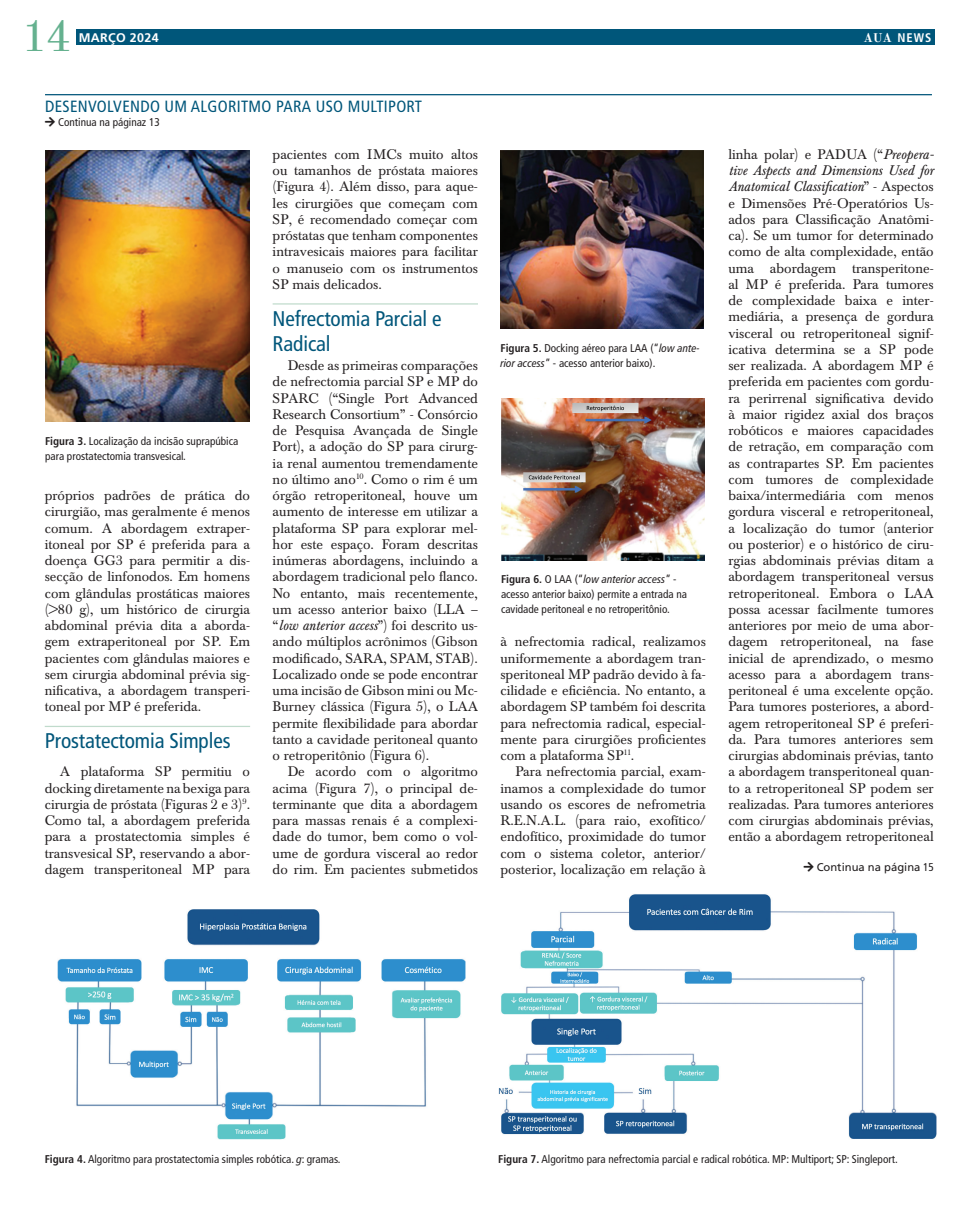
<style>
.page{position:relative;width:979px;height:1215px;background:#fff}
.page>*{position:absolute;margin:0;border:0;box-sizing:border-box;transform-origin:0 0}
.t1{font:45px "Old Standard TT";color:#65b18f}
.Sub_Head{font:condensed 21.25px/25.5px "Frutiger LT Pro";letter-spacing:-.005em;color:#00567a}
.Continuation{font:condensed 16.25px "Frutiger LT Pro";letter-spacing:.02em;color:#00567a}
.Paragraph{font:13.75px/16.2px "Baskerville BE";color:#231f20;text-align:justify}
.t2{font:700 12.5px "Frutiger LT Pro";letter-spacing:.025em;color:#fff}
.t3{font:700 condensed 12.5px "Frutiger LT Pro";color:#fff}
.t4{font:condensed 11.25px/15px "Frutiger LT Pro";color:#231f20}
.Continued_on{font:11.25px "Frutiger LT Pro";color:#231f20}
.s1{font-family:"Old Standard TT";font-stretch:normal}
.s2{font-weight:700}
.s3{font-style:italic}
.s4{font-stretch:condensed}
</style>
<div class="page">
<div style="left:76px;top:29px;width:858px;height:16px;background:#00567a"></div>
<hr style="left:45px;top:726px;width:205px;height:1px;background:#c0dbcc">
<hr style="left:273px;top:303px;width:205px;height:2px;background:#c0dbcc">
<hr style="left:45px;top:94px;width:887px;height:1px;background:#00567a">
<img style="left:45px;top:151px;width:204px;height:271px">
<img style="left:500px;top:151px;width:204px;height:177px">
<img style="left:501px;top:398px;width:203px;height:163px">
<img style="left:57px;top:910px;width:408px;height:230px">
<img style="left:498px;top:894px;width:439px;height:245px">
<h1 class="t1" style="left:22px;top:2px;width:51px">14</h1>
<p class="t2" style="left:79px;top:30px;width:81px">MARÇO 2024</p>
<p class="t3" style="left:863px;top:30px;width:70px"><span class="s1">AUA</span> NEWS</p>
<p class="Continuation" style="left:45px;top:97px;width:378px">DESENVOLVENDO UM ALGORITMO PARA USO MULTIPORT</p>
<p class="t4" style="left:45px;top:114px;width:116px">□▼ Continua na páginaz 13</p>
<p class="t4" style="left:45px;top:434px;width:195px"><span class="s2">Figura 3.</span> Localização da incisão suprapúbica para prostatectomia transvesical.</p>
<p class="Paragraph" style="left:45px;top:488px;width:207px">próprios padrões de prática do cirurgião, mas geralmente é menos comum. A abordagem extraper&shy;itoneal por SP é preferida para a doença GG3 para permitir a dis&shy;secção de linfonodos. Em homens com glândulas prostáticas maiores (&gt;80 g), um histórico de cirurgia abdominal prévia dita a aborda&shy;gem extraperitoneal por SP. Em pacientes com glândulas maiores e sem cirurgia abdominal prévia sig&shy;nificativa, a abordagem transperi&shy;toneal por MP é preferida.</p>
<p class="Sub_Head" style="left:45px;top:728px;width:187px">Prostatectomia Simples</p>
<p class="Paragraph" style="left:45px;top:764px;width:207px;text-indent:15px">A plataforma SP permitiu o docking diretamente na bexiga para cirurgia de próstata (Figuras 2 e 3)<sup>9</sup>.<br>Como tal, a abordagem preferida para a prostatectomia simples é transvesical SP, reservando a abor&shy;dagem transperitoneal MP para</p>
<p class="Paragraph" style="left:273px;top:146px;width:207px">pacientes com IMCs muito altos ou tamanhos de próstata maiores (Figura 4). Além disso, para aque&shy;les cirurgiões que começam com SP, é recomendado começar com próstatas que tenham componentes intravesicais maiores para facilitar o manuseio com os instrumentos SP mais delicados.</p>
<p class="Sub_Head" style="left:273px;top:306px;width:171px">Nefrectomia Parcial e<br>Radical</p>
<p class="Paragraph" style="left:273px;top:358px;width:207px;text-indent:15px">Desde as primeiras comparações de nefrectomia parcial SP e MP do SPARC (“Single Port Advanced Research Consortium” - Consórcio de Pesquisa Avançada de Single Port), a adoção do SP para cirurg&shy;ia renal aumentou tremendamente no último ano<sup>10</sup>. Como o rim é um órgão retroperitoneal, houve um aumento de interesse em utilizar a plataforma SP para explorar mel&shy;hor este espaço. Foram descritas inúmeras abordagens, incluindo a abordagem tradicional pelo flanco.<br>No entanto, mais recentemente, um acesso anterior baixo (LLA – “<span class="s3">low anterior access</span>”) foi descrito us&shy;ando múltiplos acrônimos (Gibson modificado, SARA, SPAM, STAB).<br>Localizado onde se pode encontrar uma incisão de Gibson mini ou Mc-Burney clássica (Figura 5), o LAA permite flexibilidade para abordar tanto a cavidade peritoneal quanto o retroperitônio (Figura 6).</p>
<p class="Paragraph" style="left:273px;top:764px;width:207px;text-indent:15px">De acordo com o algoritmo acima (Figura 7), o principal de&shy;terminante que dita a abordagem para massas renais é a complexi&shy;dade do tumor, bem como o vol&shy;ume de gordura visceral ao redor do rim. Em pacientes submetidos</p>
<p class="t4" style="left:500px;top:340px;width:201px"><span class="s2">Figura 5.</span> Docking aéreo para LAA (“<span class="s3">low ante&shy;rior access</span>” - acesso anterior baixo).</p>
<p class="t4" style="left:501px;top:572px;width:187px"><span class="s2">Figura 6.</span> O LAA (“<span class="s3">low anterior access</span>” - acesso anterior baixo) permite a entrada na cavidade peritoneal e no retroperitônio.</p>
<p class="Paragraph" style="left:500px;top:634px;width:207px">à nefrectomia radical, realizamos uniformemente a abordagem tran&shy;speritoneal MP padrão devido à fa&shy;cilidade e eficiência. No entanto, a abordagem SP também foi descrita para nefrectomia radical, especial&shy;mente para cirurgiões proficientes com a plataforma SP<sup>11</sup>.</p>
<p class="Paragraph" style="left:500px;top:764px;width:207px;text-indent:15px">Para nefrectomia parcial, exam&shy;inamos a complexidade do tumor usando os escores de nefrometria R.E.N.A.L. (para raio, exofítico/ endofítico, proximidade do tumor com o sistema coletor, anterior/ posterior, localização em relação à</p>
<p class="Paragraph" style="left:728px;top:146px;width:207px">linha polar) e PADUA (“<span class="s3">Preopera&shy;tive Aspects and Dimensions Used for Anatomical Classification</span>” - Aspectos e Dimensões Pré-Operatórios Us&shy;ados para Classificação Anatômi&shy;ca). Se um tumor for determinado como de alta complexidade, então uma abordagem transperitone&shy;al MP é preferida. Para tumores de complexidade baixa e inter&shy;mediária, a presença de gordura visceral ou retroperitoneal signif&shy;icativa determina se a SP pode ser realizada. A abordagem MP é preferida em pacientes com gordu&shy;ra perirrenal significativa devido à maior rigidez axial dos braços robóticos e maiores capacidades de retração, em comparação com as contrapartes SP. Em pacientes com tumores de complexidade baixa/intermediária com menos gordura visceral e retroperitoneal, a localização do tumor (anterior ou posterior) e o histórico de ciru&shy;rgias abdominais prévias ditam a abordagem transperitoneal versus retroperitoneal. Embora o LAA possa acessar facilmente tumores anteriores por meio de uma abor&shy;dagem retroperitoneal, na fase inicial de aprendizado, o mesmo acesso para a abordagem trans&shy;peritoneal é uma excelente opção.<br>Para tumores posteriores, a abord&shy;agem retroperitoneal SP é preferi&shy;da. Para tumores anteriores sem cirurgias abdominais prévias, tanto a abordagem transperitoneal quan&shy;to a retroperitoneal SP podem ser realizadas. Para tumores anteriores com cirurgias abdominais prévias, então a abordagem retroperitoneal</p>
<p class="Continued_on" style="left:804px;top:861px;width:132px">□▼ Continua na página <span class="s4">15</span></p>
<p class="t4" style="left:45px;top:1151px;width:297px"><span class="s2">Figura 4.</span> Algoritmo para prostatectomia simples robótica. <span class="s3">g</span>: gramas.</p>
<p class="t4" style="left:498px;top:1151px;width:401px"><span class="s2">Figura 7.</span> Algoritmo para nefrectomia parcial e radical robótica. MP: Multiport; SP: Singleport.</p>
</div>
